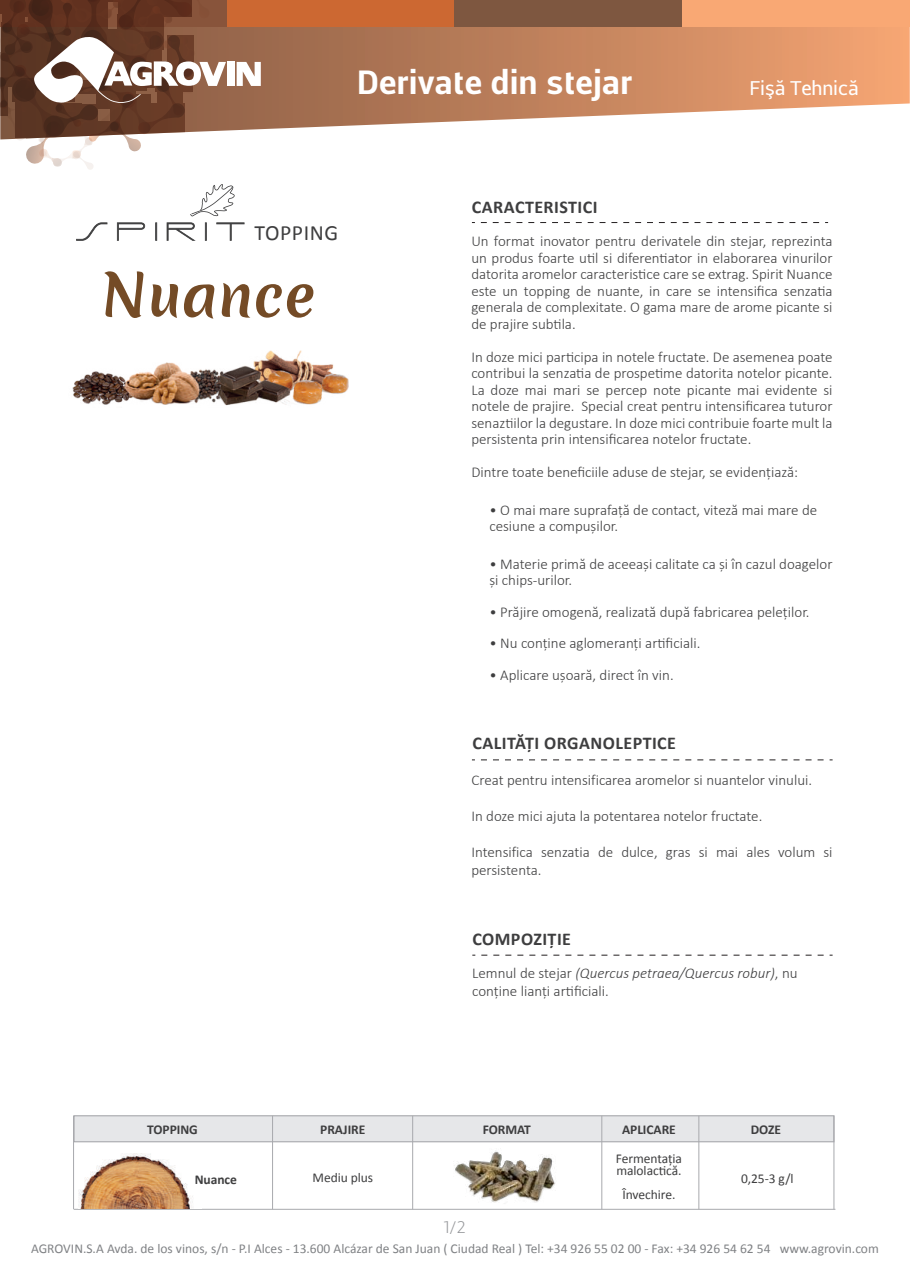
<style>
.page{position:relative;width:910px;height:1280px;background:#fff}
.page>*{position:absolute;margin:0;border:0;box-sizing:border-box;transform-origin:0 0}
.t1{font:700 33px "Centuma";letter-spacing:.01em;color:#fff}
.t2{font:21.9px "Calibri";letter-spacing:.025em;color:#3e3e3f}
.t3{font:19.5px "Centuma";letter-spacing:-.01em;color:#fff}
.t4{font:700 18px "Calibri";letter-spacing:.025em;color:#3e3e3f}
.t5{font:300 16.5px "Centuma";color:#939598}
.t6{font:300 15px/16.5px "Calibri";color:#3e3e3f}
.t7{font:13.5px "Calibri";color:#808285}
.t8{font:13.5px/12px "Calibri";letter-spacing:-.005em;color:#3e3e3f}
.t9{font:700 13.5px "Calibri";letter-spacing:-.005em;color:#3e3e3f}
.s1{font-style:italic}
</style>
<div class="page">
<svg style="left:481px;top:222px;width:347px;height:1px"></svg>
<svg style="left:481px;top:759px;width:352px;height:1px"></svg>
<svg style="left:226px;top:26px;width:684px;height:105px;background:#ca9373"></svg>
<div style="left:682px;top:0;width:228px;height:26px;background:#f9a874"></div>
<div style="left:454px;top:0;width:228px;height:26px;background:#7e5740"></div>
<div style="left:226px;top:0;width:228px;height:26px;background:#cc6832"></div>
<svg style="left:237px;top:62px;width:24px;height:24px"></svg>
<div style="left:227px;top:62px;width:7px;height:24px;background:#fff"></div>
<svg style="left:0;top:0;width:226px;height:170px"></svg>
<svg style="left:481px;top:955px;width:352px;height:1px"></svg>
<img style="left:454px;top:1151px;width:101px;height:52px">
<div style="left:73px;top:1115px;width:761px;height:27px;background:#e6e7e9;border:1px solid #a8a9ad"></div>
<hr style="left:601px;top:1116px;width:1px;height:93px;background:#a8a9ad">
<hr style="left:698px;top:1116px;width:1px;height:93px;background:#a8a9ad">
<hr style="left:834px;top:1116px;width:1px;height:93px;background:#a8a9ad">
<hr style="left:73px;top:1116px;width:1px;height:93px;background:#a8a9ad">
<hr style="left:74px;top:1209px;width:761px;height:1px;background:#a8a9ad">
<img style="left:79px;top:1153px;width:114px;height:55px">
<svg style="left:104px;top:271px;width:39px;height:47px"></svg>
<svg style="left:151px;top:284px;width:27px;height:34px"></svg>
<svg style="left:222px;top:283px;width:28px;height:35px"></svg>
<svg style="left:256px;top:284px;width:57px;height:34px"></svg>
<svg style="left:184px;top:284px;width:30px;height:35px"></svg>
<img style="left:72px;top:350px;width:276px;height:56px">
<hr style="left:272px;top:1116px;width:1px;height:93px;background:#a8a9ad">
<hr style="left:412px;top:1116px;width:1px;height:93px;background:#a8a9ad">
<svg style="left:76px;top:222px;width:169px;height:19px"></svg>
<svg style="left:190px;top:184px;width:45px;height:32px"></svg>
<h1 class="t1" style="left:357px;top:59px;width:276px">Derivate din stejar</h1>
<h3 class="t3" style="left:750px;top:74px;width:111px">Fişă Tehnică</h3>
<h2 class="t2" style="left:254px;top:219px;width:85px">TOPPING</h2>
<p class="t4" style="left:472px;top:196px;width:127px">CARACTERISTICI</p>
<p class="t6" style="left:471px;top:233px;width:363px;text-align:justify">Un format inovator pentru derivatele din stejar, reprezinta un produs foarte util si diferentiator in elaborarea vinurilor datorita aromelor caracteristice care se extrag. Spirit Nuance este un topping de nuante, in care se intensifica senzatia generala de complexitate. O gama mare de arome picante si de prajire subtila.</p>
<p class="t6" style="left:471px;top:348px;width:363px;text-align:justify">In doze mici participa in notele fructate. De asemenea poate contribui la senzatia de prospetime datorita notelor picante.<br>La doze mai mari se percep note picante mai evidente si notele de prajire. Special creat pentru intensificarea tuturor senaztiilor la degustare. In doze mici contribuie foarte mult la persistenta prin intensificarea notelor fructate.</p>
<p class="t6" style="left:471px;top:464px;width:328px">Dintre toate beneficiile aduse de stejar, se evidențiază:</p>
<p class="t6" style="left:489px;top:501px;width:329px">• O mai mare suprafață de contact, viteză mai mare de cesiune a compușilor.</p>
<p class="t6" style="left:489px;top:555px;width:345px">• Materie primă de aceeași calitate ca și în cazul doagelor și chips-urilor.</p>
<p class="t6" style="left:489px;top:603px;width:322px">• Prăjire omogenă, realizată după fabricarea peleților.</p>
<p class="t6" style="left:489px;top:635px;width:213px">• Nu conține aglomeranți artificiali.</p>
<p class="t6" style="left:489px;top:666px;width:186px">• Aplicare ușoară, direct în vin.</p>
<p class="t4" style="left:472px;top:731px;width:205px">CALITĂŢI ORGANOLEPTICE</p>
<p class="t6" style="left:471px;top:772px;width:342px">Creat pentru intensificarea aromelor si nuantelor vinului.</p>
<p class="t6" style="left:471px;top:808px;width:292px">In doze mici ajuta la potentarea notelor fructate.</p>
<p class="t6" style="left:471px;top:843px;width:363px;line-height:18px">Intensifica senzatia de dulce, gras si mai ales volum si persistenta.</p>
<p class="t4" style="left:472px;top:928px;width:100px">COMPOZIŢIE</p>
<p class="t6" style="left:472px;top:963px;width:327px;line-height:18px">Lemnul de stejar <span class="s1">(Quercus petraea/Quercus robur)</span>, nu conține lianți artificiali.</p>
<p class="t9" style="left:147px;top:1121px;width:52px">TOPPING</p>
<p class="t9" style="left:195px;top:1171px;width:44px">Nuance</p>
<p class="t9" style="left:320px;top:1121px;width:47px">PRAJIRE</p>
<p class="t8" style="left:312px;top:1170px;width:62px">Mediu plus</p>
<p class="t5" style="left:444px;top:1216px;width:24px">1/2</p>
<p class="t9" style="left:483px;top:1121px;width:50px">FORMAT</p>
<p class="t9" style="left:622px;top:1121px;width:55px">APLICARE</p>
<p class="t9" style="left:751px;top:1121px;width:32px">DOZE</p>
<p class="t8" style="left:616px;top:1152px;width:68px">Fermentaţia malolactică.</p>
<p class="t8" style="left:622px;top:1188px;width:55px">Învechire.</p>
<p class="t8" style="left:741px;top:1172px;width:54px">0,25-3 g/l</p>
<p class="t7" style="left:31px;top:1240px;width:849px">AGROVIN.S.A Avda. de los vinos, s/n - P.I Alces - 13.600 Alcázar de San Juan ( Ciudad Real ) Tel: +34 926 55 02 00 - Fax: +34 926 54 62 54 www.agrovin.com</p>
</div>
